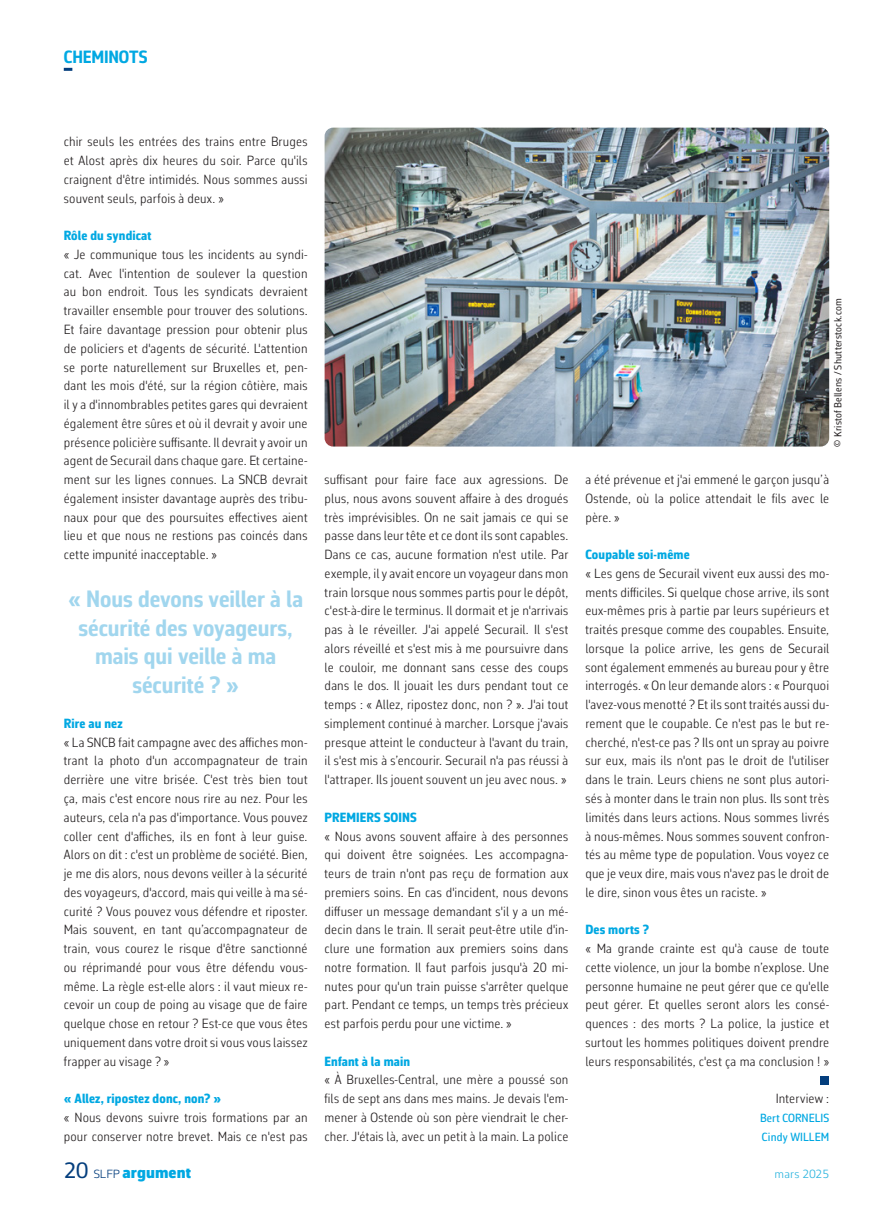
<style>
.page{position:relative;width:893px;height:1221px;background:#fff}
.page>*{position:absolute;margin:0;border:0;box-sizing:border-box;transform-origin:0 0}
.t1{font:700 24px/28.8px "Corbeau Con Pro";color:#a1d6ee;text-align:center}
.t2{font:700 18px "Corbeau Con Pro";letter-spacing:-.01em;color:#00a8e2}
.t3{font:900 16.5px "Corbeau Pro";letter-spacing:.005em;color:#00a8e2}
.body_zonder_initiaal{font:300 13.5px/18.8px "Corbeau Con Pro";letter-spacing:.015em;color:#231f20;text-align:justify}
.Tussentitel{font:800 13.5px "Corbeau Con Pro";letter-spacing:.01em;color:#00a8e2}
.Auteur{font:500 12px "Corbeau Con Pro";letter-spacing:.005em;color:#00a8e2}
.t4{font:300 12px "Corbeau Pro";color:#28b3de}
.t5{font:10.5px "Corbeau Con Pro";letter-spacing:.02em;color:#231f20}
.s1{font-weight:400;font-size:22.5px;color:#043e7d}
.s2{font-weight:300;font-size:12px;color:#043e7d}
</style>
<div class="page">
<svg style="left:64px;top:68px;width:8px;height:3px"></svg>
<div style="left:821px;top:1075px;width:8px;height:9px;background:#043e7d"></div>
<img style="left:325px;top:128px;width:504px;height:318px">
<p class="t2" style="left:64px;top:45px;width:85px">CHEMINOTS</p>
<p class="body_zonder_initiaal" style="left:64px;top:132px;width:245px">chir seuls les entrées des trains entre Bruges et Alost après dix heures du soir. Parce qu'ils craignent d'être intimidés. Nous sommes aussi souvent seuls, parfois à deux. »</p>
<p class="Tussentitel" style="left:64px;top:226px;width:89px">Rôle du syndicat</p>
<p class="body_zonder_initiaal" style="left:64px;top:245px;width:245px">« Je communique tous les incidents au syndi&shy;cat. Avec l'intention de soulever la question au bon endroit. Tous les syndicats devraient travailler ensemble pour trouver des solutions.<br>Et faire davantage pression pour obtenir plus de policiers et d'agents de sécurité. L'attention se porte naturellement sur Bruxelles et, pen&shy;dant les mois d'été, sur la région côtière, mais il y a d'innombrables petites gares qui devraient également être sûres et où il devrait y avoir une présence policière suffisante. Il devrait y avoir un agent de Securail dans chaque gare. Et certaine&shy;ment sur les lignes connues. La SNCB devrait également insister davantage auprès des tribu&shy;naux pour que des poursuites effectives aient lieu et que nous ne restions pas coincés dans cette impunité inacceptable. »</p>
<p class="t1" style="left:68px;top:584px;width:237px">« Nous devons veiller à la sécurité des voyageurs, mais qui veille à ma sécurité ? »</p>
<p class="Tussentitel" style="left:64px;top:714px;width:60px">Rire au nez</p>
<p class="body_zonder_initiaal" style="left:64px;top:732px;width:245px">« La SNCB fait campagne avec des affiches mon&shy;trant la photo d'un accompagnateur de train derrière une vitre brisée. C'est très bien tout ça, mais c'est encore nous rire au nez. Pour les auteurs, cela n'a pas d'importance. Vous pouvez coller cent d'affiches, ils en font à leur guise.<br>Alors on dit : c'est un problème de société. Bien, je me dis alors, nous devons veiller à la sécurité des voyageurs, d'accord, mais qui veille à ma sé&shy;curité ? Vous pouvez vous défendre et riposter.<br>Mais souvent, en tant qu’accompagnateur de train, vous courez le risque d'être sanctionné ou réprimandé pour vous être défendu vous&shy;même. La règle est-elle alors : il vaut mieux re&shy;cevoir un coup de poing au visage que de faire quelque chose en retour ? Est-ce que vous êtes uniquement dans votre droit si vous vous laissez frapper au visage ? »</p>
<p class="Tussentitel" style="left:64px;top:1089px;width:159px">« Allez, ripostez donc, non? »</p>
<p class="body_zonder_initiaal" style="left:64px;top:1107px;width:245px">« Nous devons suivre trois formations par an pour conserver notre brevet. Mais ce n'est pas</p>
<p class="body_zonder_initiaal" style="left:325px;top:470px;width:245px">suffisant pour faire face aux agressions. De plus, nous avons souvent affaire à des drogués très imprévisibles. On ne sait jamais ce qui se passe dans leur tête et ce dont ils sont capables.<br>Dans ce cas, aucune formation n'est utile. Par exemple, il y avait encore un voyageur dans mon train lorsque nous sommes partis pour le dépôt, c'est-à-dire le terminus. Il dormait et je n'arrivais pas à le réveiller. J'ai appelé Securail. Il s'est alors réveillé et s'est mis à me poursuivre dans le couloir, me donnant sans cesse des coups dans le dos. Il jouait les durs pendant tout ce temps : « Allez, ripostez donc, non ? ». J'ai tout simplement continué à marcher. Lorsque j'avais presque atteint le conducteur à l'avant du train, il s'est mis à s’encourir. Securail n'a pas réussi à l'attraper. Ils jouent souvent un jeu avec nous. »</p>
<p class="Tussentitel" style="left:325px;top:808px;width:94px">PREMIERS SOINS</p>
<p class="body_zonder_initiaal" style="left:325px;top:826px;width:245px">« Nous avons souvent affaire à des personnes qui doivent être soignées. Les accompagna&shy;teurs de train n'ont pas reçu de formation aux premiers soins. En cas d'incident, nous devons diffuser un message demandant s'il y a un mé&shy;decin dans le train. Il serait peut-être utile d'in&shy;clure une formation aux premiers soins dans notre formation. Il faut parfois jusqu'à 20 mi&shy;nutes pour qu'un train puisse s'arrêter quelque part. Pendant ce temps, un temps très précieux est parfois perdu pour une victime. »</p>
<p class="Tussentitel" style="left:325px;top:1051px;width:87px">Enfant à la main</p>
<p class="body_zonder_initiaal" style="left:325px;top:1070px;width:245px">« À Bruxelles-Central, une mère a poussé son fils de sept ans dans mes mains. Je devais l'em&shy;mener à Ostende où son père viendrait le cher&shy;cher. J'étais là, avec un petit à la main. La police</p>
<p class="t5" style="left:831px;top:446px;width:149px;rotate:-90deg">© Kristof Bellens / Shutterstock.com</p>
<p class="body_zonder_initiaal" style="left:585px;top:470px;width:245px">a été prévenue et j'ai emmené le garçon jusqu’à Ostende, où la police attendait le fils avec le père. »</p>
<p class="Tussentitel" style="left:585px;top:545px;width:106px">Coupable soi-même</p>
<p class="body_zonder_initiaal" style="left:585px;top:563px;width:245px">« Les gens de Securail vivent eux aussi des mo&shy;ments difficiles. Si quelque chose arrive, ils sont eux-mêmes pris à partie par leurs supérieurs et traités presque comme des coupables. Ensuite, lorsque la police arrive, les gens de Securail sont également emmenés au bureau pour y être interrogés. « On leur demande alors : « Pourquoi l'avez-vous menotté ? Et ils sont traités aussi du&shy;rement que le coupable. Ce n'est pas le but re&shy;cherché, n'est-ce pas ? Ils ont un spray au poivre sur eux, mais ils n'ont pas le droit de l'utiliser dans le train. Leurs chiens ne sont plus autori&shy;sés à monter dans le train non plus. Ils sont très limités dans leurs actions. Nous sommes livrés à nous-mêmes. Nous sommes souvent confron&shy;tés au même type de population. Vous voyez ce que je veux dire, mais vous n'avez pas le droit de le dire, sinon vous êtes un raciste. »</p>
<p class="Tussentitel" style="left:585px;top:920px;width:65px">Des morts ?</p>
<p class="body_zonder_initiaal" style="left:585px;top:938px;width:245px">« Ma grande crainte est qu'à cause de toute cette violence, un jour la bombe n’explose. Une personne humaine ne peut gérer que ce qu'elle peut gérer. Et quelles seront alors les consé&shy;quences : des morts ? La police, la justice et surtout les hommes politiques doivent prendre leurs responsabilités, c'est ça ma conclusion ! »</p>
<p class="body_zonder_initiaal" style="left:776px;top:1088px;width:55px">Interview :</p>
<p class="Auteur" style="left:760px;top:1109px;width:71px">Bert CORNELIS</p>
<p class="Auteur" style="left:762px;top:1128px;width:69px">Cindy WILLEM</p>
<p class="t3" style="left:64px;top:1161px;width:129px"><span class="s1">20</span> <span class="s2">SLFP</span> argument</p>
<p class="t4" style="left:774px;top:1165px;width:56px">mars 2025</p>
</div>
